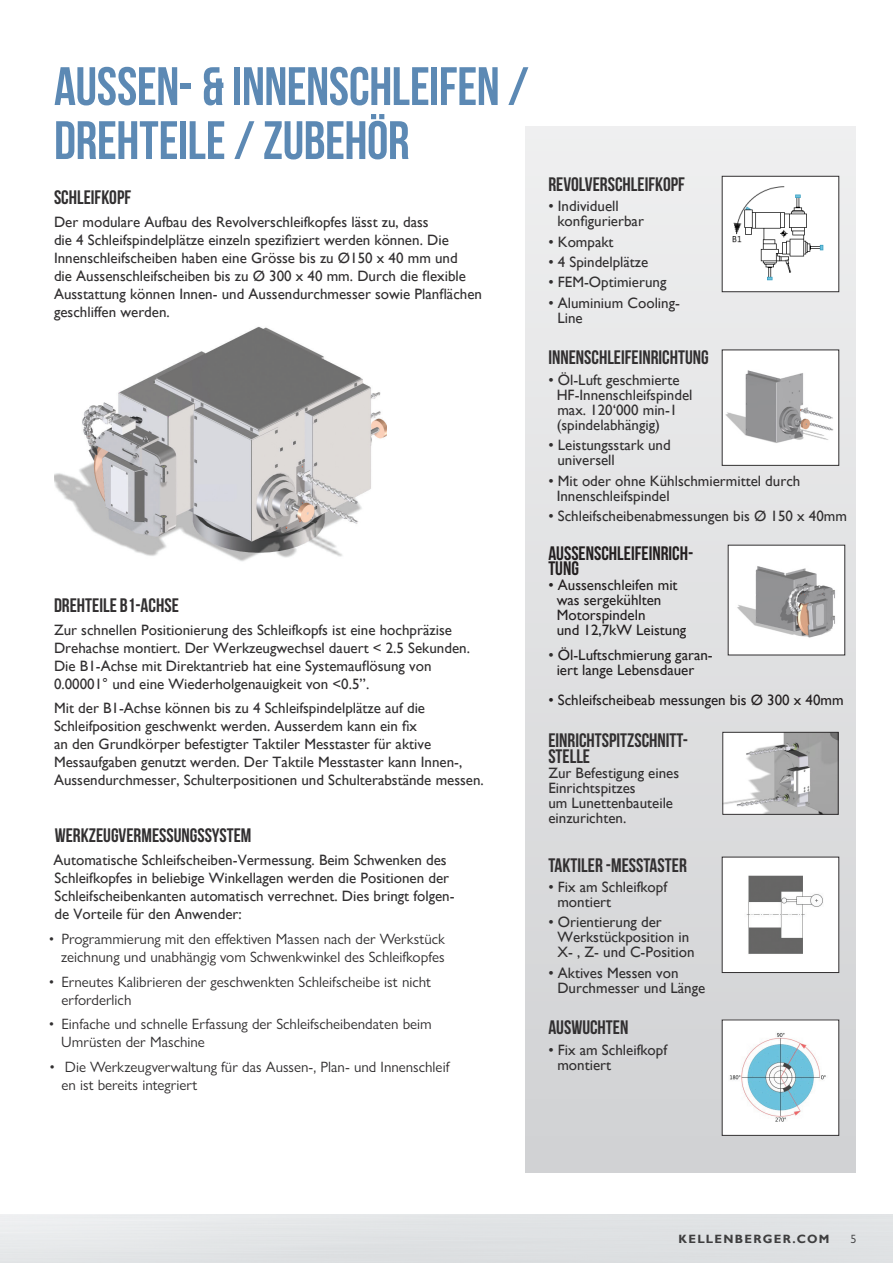
<style>
.page{position:relative;width:893px;height:1263px;background:#fff}
.page>*{position:absolute;margin:0;border:0;box-sizing:border-box;transform-origin:0 0}
.t1{font:54px/54px "Bebas Neue";letter-spacing:-.01em;color:#5c89b4}
.t2{font:19.5px/16.5px "Bebas Neue";color:#312f30}
.t3{font:19.5px "Bebas Neue";color:#231f20}
.t4{font:15px/15px "Gill Sans";color:#312f30}
.t5{font:15px/18px "Gill Sans Nova";color:#312f30}
.t6{font:15px/15px "Gill Sans";color:#231f20}
.t7{font:700 12px "Gill Sans";letter-spacing:.11em;color:#3e3e3f}
.t8{font:12px "Gill Sans Nova";color:#3e3e3f}
.s1{color:#312f30}
</style>
<div class="page">
<div style="left:525px;top:126px;width:331px;height:1046px;background:linear-gradient(to bottom,#eeeeef,#d0d1d3)"></div>
<div style="left:722px;top:176px;width:117px;height:116px;background:#fff"></div>
<img style="left:733px;top:186px;width:91px;height:95px">
<div style="left:722px;top:176px;width:117px;height:116px;border:1px solid #312f30"></div>
<div style="left:722px;top:350px;width:117px;height:115px;background:#fff"></div>
<img style="left:725px;top:370px;width:108px;height:73px">
<img style="left:724px;top:859px;width:113px;height:112px">
<img style="left:724px;top:1022px;width:113px;height:111px">
<img style="left:54px;top:326px;width:333px;height:236px">
<img style="left:725px;top:734px;width:111px;height:78px">
<div style="left:723px;top:732px;width:115px;height:82px;border:1px solid #312f30"></div>
<div style="left:728px;top:545px;width:117px;height:110px;background:#fff"></div>
<img style="left:737px;top:566px;width:98px;height:72px">
<p class="t1" style="left:54px;top:59px;width:476px">AUSSEN- &amp; INNENSCHLEIFEN /<br>DREHTEILE / ZUBEHÖR</p>
<p class="t2" style="left:54px;top:188px;width:79px">SCHLEIFKOPF</p>
<p class="t4" style="left:54px;top:213px;width:430px;line-height:18px">Der modulare Aufbau des Revolverschleifkopfes lässt zu, dass<br>die 4 Schleifspindelplätze einzeln spezifiziert werden können. Die Innenschleifscheiben haben eine Grösse bis zu Ø150 x 40 mm und<br>die Aussenschleifscheiben bis zu Ø 300 x 40 mm. Durch die flexible Ausstattung können Innen- und Aussendurchmesser sowie Planflächen geschliffen werden.</p>
<p class="t2" style="left:54px;top:596px;width:126px">DREHTEILE B1-ACHSE</p>
<p class="t4" style="left:54px;top:621px;width:418px;line-height:18px">Zur schnellen Positionierung des Schleifkopfs ist eine hochpräzise Drehachse montiert. Der Werkzeugwechsel dauert &lt; 2.5 Sekunden.<br>Die B1-Achse mit Direktantrieb hat eine Systemauflösung von 0.00001° und eine Wiederholgenauigkeit von &lt;0.5’’.</p>
<p class="t4" style="left:54px;top:698px;width:431px;line-height:18px">Mit der B1-Achse können bis zu 4 Schleifspindelplätze auf die Schleifposition geschwenkt werden. Ausserdem kann ein fix<br>an den Grundkörper befestigter Taktiler Messtaster für aktive Messaufgaben genutzt werden. Der Taktile Messtaster kann Innen-, Aussendurchmesser, Schulterpositionen und Schulterabstände messen.</p>
<p class="t2" style="left:55px;top:826px;width:198px">WERKZEUGVERMESSUNGSSYSTEM</p>
<p class="t4" style="left:54px;top:851px;width:402px;line-height:18px">Automatische Schleifscheiben-Vermessung. Beim Schwenken des Schleifkopfes in beliebige Winkellagen werden die Positionen der Schleifscheibenkanten automatisch verrechnet. Dies bringt folgen&shy;de Vorteile für den Anwender:</p>
<p class="t5" style="left:49px;top:930px;width:397px;text-align:right">• Programmierung mit den effektiven Massen nach der Werkstück zeichnung und unabhängig vom Schwenkwinkel des Schleifkopfes</p>
<p class="t5" style="left:61px;top:972px;width:371px;text-indent:-12px">• Erneutes Kalibrieren der geschwenkten Schleifscheibe ist nicht erforderlich</p>
<p class="t5" style="left:61px;top:1015px;width:372px;text-indent:-12px">• Einfache und schnelle Erfassung der Schleifscheibendaten beim<br>Umrüsten der Maschine</p>
<p class="t5" style="left:61px;top:1058px;width:390px;text-indent:-12px">• Die Werkzeugverwaltung für das Aussen-, Plan- und Innenschleif en ist bereits integriert</p>
<p class="t2" style="left:548px;top:175px;width:138px">REVOLVERSCHLEIFKOPF</p>
<p class="t4" style="left:557px;top:198px;width:88px;text-indent:-9px">• Individuell konfigurierbar</p>
<p class="t4" style="left:548px;top:234px;width:67px">• Kompakt</p>
<p class="t4" style="left:548px;top:254px;width:102px">• 4 Spindelplätze</p>
<p class="t4" style="left:548px;top:275px;width:120px">• FEM-Optimierung</p>
<p class="t4" style="left:557px;top:295px;width:124px;text-indent:-9px">• Aluminium Cooling-<br>Line</p>
<p class="t2" style="left:548px;top:349px;width:162px">INNENSCHLEIFEINRICHTUNG</p>
<p class="t4" style="left:557px;top:372px;width:137px;text-indent:-8px">• Öl-Luft geschmierte<br>HF-Innenschleifspindel max. 120‘000 min-1 (spindelabhängig)</p>
<p class="t4" style="left:557px;top:437px;width:115px;text-indent:-9px">• Leistungsstark und universell</p>
<p class="t4" style="left:557px;top:473px;width:245px;text-indent:-8px">• Mit oder ohne Kühlschmiermittel durch<br>Innenschleifspindel</p>
<p class="t4" style="left:548px;top:508px;width:300px">• Schleifscheibenabmessungen bis Ø 150 x 40mm</p>
<p class="t3" style="left:548px;top:542px;width:147px">AUSSENSCHLEIFEINRICH-</p>
<p class="t3" style="left:548px;top:557px;width:32px">TUNG</p>
<p class="t6" style="left:557px;top:577px;width:131px;text-indent:-8px">• Aussenschleifen mit was sergekühlten<br>Motorspindeln<br>und 12,7kW Leistung</p>
<p class="t6" style="left:557px;top:647px;width:158px;text-indent:-8px"><span class="s1">•</span> Öl-Luftschmierung garan&shy;iert lange Lebensdauer</p>
<p class="t6" style="left:548px;top:692px;width:297px">• Schleifscheibeab messungen bis Ø 300 x 40mm</p>
<p class="t2" style="left:548px;top:731px;width:141px">EINRICHTSPITZSCHNITT-<br>STELLE</p>
<p class="t4" style="left:548px;top:765px;width:132px">Zur Befestigung eines<br>Einrichtspitzes<br>um Lunettenbauteile einzurichten.</p>
<p class="t2" style="left:548px;top:856px;width:140px">TAKTILER -MESSTASTER</p>
<p class="t4" style="left:557px;top:879px;width:111px;text-indent:-9px">• Fix am Schleifkopf montiert</p>
<p class="t4" style="left:557px;top:915px;width:139px;text-indent:-9px">• Orientierung der<br>Werkstückposition in<br>X- , Z- und C-Position</p>
<p class="t4" style="left:557px;top:965px;width:150px;text-indent:-9px">• Aktives Messen von<br>Durchmesser und Länge</p>
<p class="t2" style="left:548px;top:1019px;width:82px">AUSWUCHTEN</p>
<p class="t4" style="left:557px;top:1042px;width:111px;text-indent:-9px">• Fix am Schleifkopf montiert</p>
<p class="t7" style="left:678px;top:1231px;width:153px">KELLENBERGER.COM</p>
<p class="t8" style="left:850px;top:1231px;width:7px">5</p>
</div>
